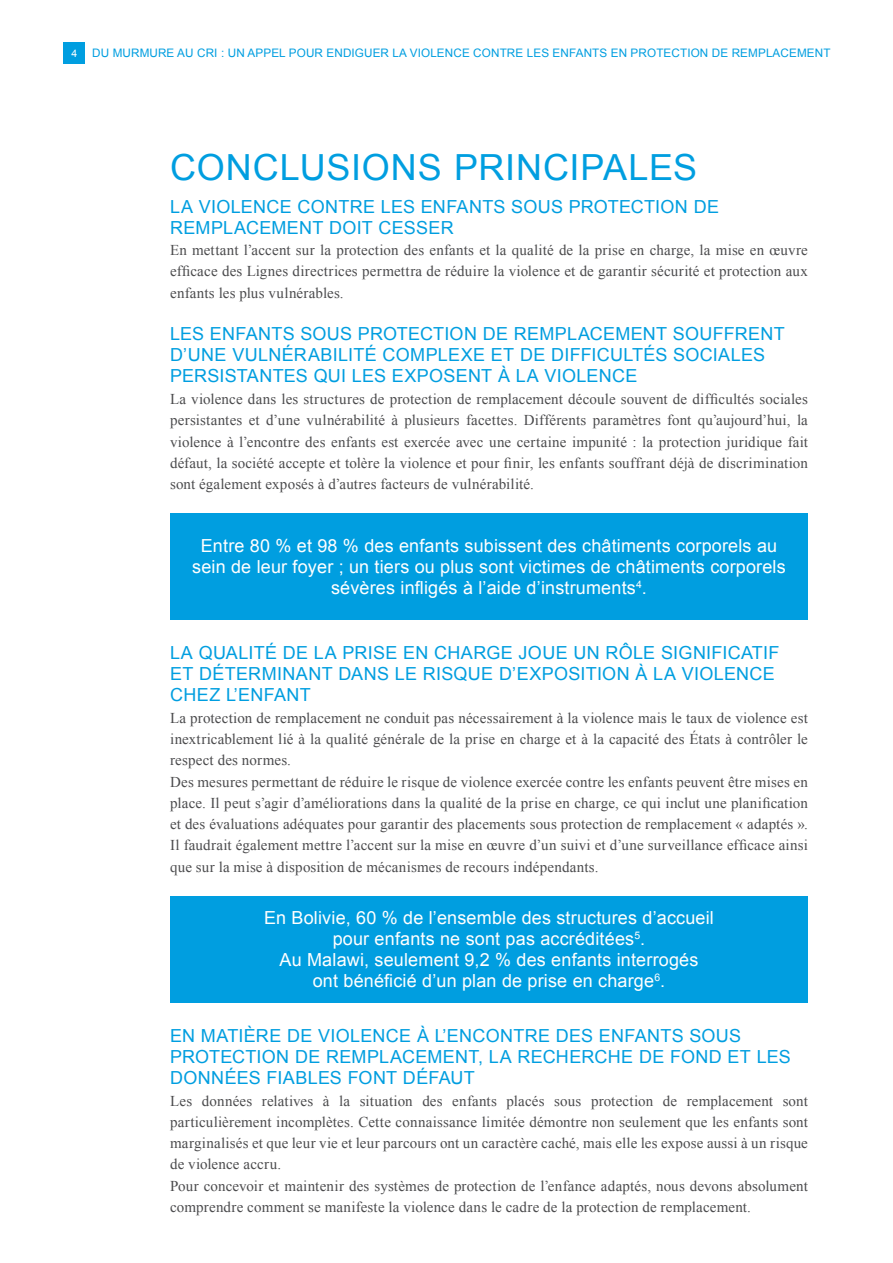
<style>
.page{position:relative;width:893px;height:1263px;background:#fff}
.page>*{position:absolute;margin:0;border:0;box-sizing:border-box;transform-origin:0 0}
.t1{font:36px "Arial";letter-spacing:.02em;color:#009ee0}
.t2{font:18px/21px "Arial";letter-spacing:.015em;color:#009ee0}
.t3{font:18px/21px "Arial";letter-spacing:.01em;color:#fff;text-align:center}
.t4{font:15px/21.3px "Times New Roman";letter-spacing:.01em;color:#4b4b4d;text-align:justify}
.t5{font:11.7px "Arial";letter-spacing:.01em;color:#009ee0}
.t6{font:10.5px "Arial";color:#fff}
</style>
<div class="page">
<div style="left:170px;top:513px;width:638px;height:107px;background:#009ee0"></div>
<div style="left:170px;top:896px;width:638px;height:106px;background:#009ee0"></div>
<div style="left:64px;top:43px;width:21px;height:21px;background:#009ee0"></div>
<p class="t6" style="left:71px;top:46px;width:7px">4</p>
<p class="t5" style="left:92px;top:45px;width:740px">DU MURMURE AU CRI : UN APPEL POUR ENDIGUER LA VIOLENCE CONTRE LES ENFANTS EN PROTECTION DE REMPLACEMENT</p>
<h1 class="t1" style="left:170px;top:143px;width:529px">CONCLUSIONS PRINCIPALES</h1>
<p class="t2" style="left:170px;top:196px;width:550px">LA VIOLENCE CONTRE LES ENFANTS SOUS PROTECTION DE<br>REMPLACEMENT DOIT CESSER</p>
<p class="t4" style="left:170px;top:239px;width:639px">En mettant l’accent sur la protection des enfants et la qualité de la prise en charge, la mise en œuvre efficace des Lignes directrices permettra de réduire la violence et de garantir sécurité et protection aux enfants les plus vulnérables.</p>
<p class="t2" style="left:170px;top:324px;width:616px">LES ENFANTS SOUS PROTECTION DE REMPLACEMENT SOUFFRENT<br>D’UNE VULNÉRABILITÉ COMPLEXE ET DE DIFFICULTÉS SOCIALES<br>PERSISTANTES QUI LES EXPOSENT À LA VIOLENCE</p>
<p class="t4" style="left:170px;top:388px;width:639px">La violence dans les structures de protection de remplacement découle souvent de difficultés sociales persistantes et d’une vulnérabilité à plusieurs facettes. Différents paramètres font qu’aujourd’hui, la violence à l’encontre des enfants est exercée avec une certaine impunité : la protection juridique fait défaut, la société accepte et tolère la violence et pour finir, les enfants souffrant déjà de discrimination sont également exposés à d’autres facteurs de vulnérabilité.</p>
<p class="t3" style="left:192px;top:535px;width:595px">Entre 80 % et 98 % des enfants subissent des châtiments corporels au sein de leur foyer ; un tiers ou plus sont victimes de châtiments corporels sévères infligés à l’aide d’instruments<sup>4</sup>.</p>
<p class="t2" style="left:170px;top:642px;width:611px">LA QUALITÉ DE LA PRISE EN CHARGE JOUE UN RÔLE SIGNIFICATIF<br>ET DÉTERMINANT DANS LE RISQUE D’EXPOSITION À LA VIOLENCE<br>CHEZ L’ENFANT</p>
<p class="t4" style="left:170px;top:707px;width:639px;text-align:left">La protection de remplacement ne conduit pas nécessairement à la violence mais le taux de violence est inextricablement lié à la qualité générale de la prise en charge et à la capacité des États à contrôler le respect des normes.<br>Des mesures permettant de réduire le risque de violence exercée contre les enfants peuvent être mises en place. Il peut s’agir d’améliorations dans la qualité de la prise en charge, ce qui inclut une planification et des évaluations adéquates pour garantir des placements sous protection de remplacement « adaptés ».<br>Il faudrait également mettre l’accent sur la mise en œuvre d’un suivi et d’une surveillance efficace ainsi que sur la mise à disposition de mécanismes de recours indépendants.</p>
<p class="t3" style="left:264px;top:908px;width:451px">En Bolivie, 60 % de l’ensemble des structures d’accueil pour enfants ne sont pas accréditées<sup>5</sup>.<br>Au Malawi, seulement 9,2 % des enfants interrogés<br>ont bénéficié d’un plan de prise en charge<sup>6</sup>.</p>
<p class="t2" style="left:170px;top:1025px;width:622px">EN MATIÈRE DE VIOLENCE À L’ENCONTRE DES ENFANTS SOUS<br>PROTECTION DE REMPLACEMENT, LA RECHERCHE DE FOND ET LES<br>DONNÉES FIABLES FONT DÉFAUT</p>
<p class="t4" style="left:170px;top:1090px;width:639px;text-align:left">Les données relatives à la situation des enfants placés sous protection de remplacement sont particulièrement incomplètes. Cette connaissance limitée démontre non seulement que les enfants sont marginalisés et que leur vie et leur parcours ont un caractère caché, mais elle les expose aussi à un risque de violence accru.<br>Pour concevoir et maintenir des systèmes de protection de l’enfance adaptés, nous devons absolument comprendre comment se manifeste la violence dans le cadre de la protection de remplacement.</p>
</div>
